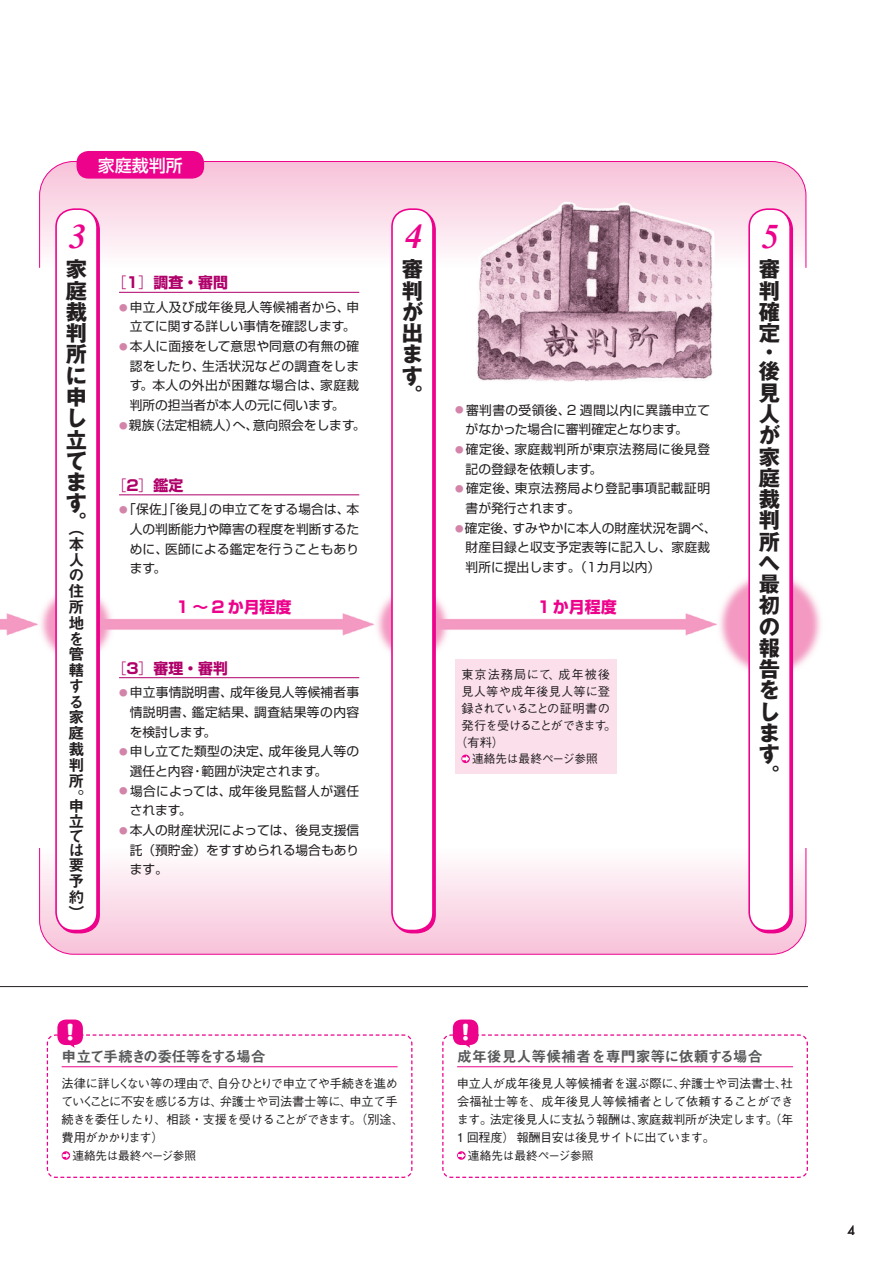
<style>
.page{position:relative;width:893px;height:1263px;background:#fff}
.page>*{position:absolute;margin:0;border:0;box-sizing:border-box;transform-origin:0 0}
.t1{font:italic 600 34.05px "Times";color:#ed028c}
.t2{font:23.4px "American Typewriter Bold A";color:#fff}
.t3{font:700 21.3px/21.3px "Gothic MB101 Pro";color:#231f20;text-align:justify}
.t4{font:500 16.95px "Shin Go Pro";color:#fff}
.t5{font:15.9px/15.8px "Midashi Go Pro MB31";color:#231f20}
.t6{font:700 15.9px "Shin Go Pro";color:#ed028c}
.t7{font:700 14.85px "Shin Go Pro";color:#b0016a}
.t8{font:14.85px "Midashi Go Pro MB31";color:#57585a}
.t9{font:14.85px "Midashi Go Pro MB31";letter-spacing:-.1em;color:#57585a}
.t10{font:12.75px/19.6px "Shin Go Pro";letter-spacing:.005em;color:#231f20;text-align:justify}
.t11{font:12.75px/19.6px "Shin Go Pro";letter-spacing:.025em;color:#231f20}
.t12{font:12.75px/19.6px "Shin Go Pro";letter-spacing:.035em;color:#231f20}
.t13{font:12.75px "Futura";color:#231f20}
.t14{font:500 12.15px/18px "Gothic BBB Pr 6 N";letter-spacing:-.03em;color:#231f20}
.t15{font:500 12.15px "Gothic BBB Pr 6 N";letter-spacing:-.105em;color:#231f20}
.t16{font:500 12.15px "Gothic BBB Pr 6 N";letter-spacing:-.07em;color:#231f20}
.t17{font:500 12.15px "Gothic BBB Pr 6 N";letter-spacing:.075em;color:#231f20}
.t18{font:500 12.15px "Gothic BBB Pr 6 N";letter-spacing:.02em;color:#231f20}
.t19{font:500 11.7px "Gothic BBB Pr 6 N";letter-spacing:-.01em;color:#231f20}
.s1{font-weight:300}
.s2{font-size:8.55px;color:#d285a9}
</style>
<div class="page">
<img style="left:0;top:151px;width:821px;height:883px">
<svg style="left:39px;top:161px;width:767px;height:107px"></svg>
<svg style="left:39px;top:847px;width:767px;height:108px"></svg>
<div style="left:455px;top:659px;width:162px;height:115px;background:#fbdfeb"></div>
<svg style="left:46px;top:1034px;width:367px;height:144px"></svg>
<div style="left:57px;top:210px;width:43px;height:723px;border:2px solid #ed028c;border-radius:18px"></div>
<div style="left:56px;top:209px;width:41px;height:721px;background:#fff;border-radius:18px"></div>
<div style="left:55px;top:208px;width:43px;height:723px;border:2px solid #ed028c;border-radius:18px"></div>
<div style="left:393px;top:210px;width:43px;height:723px;border:2px solid #ed028c;border-radius:18px"></div>
<div style="left:392px;top:209px;width:41px;height:721px;background:#fff;border-radius:18px"></div>
<div style="left:391px;top:208px;width:43px;height:723px;border:2px solid #ed028c;border-radius:18px"></div>
<div style="left:750px;top:210px;width:43px;height:723px;border:2px solid #ed028c;border-radius:18px"></div>
<div style="left:749px;top:209px;width:41px;height:721px;background:#fff;border-radius:18px"></div>
<div style="left:748px;top:208px;width:43px;height:723px;border:2px solid #ed028c;border-radius:18px"></div>
<hr style="left:0;top:986px;width:808px;height:1px;background:#231f20">
<hr style="left:62px;top:1066px;width:336px;height:1px;background:#ed028c">
<svg style="left:62px;top:1151px;width:8px;height:9px"></svg>
<svg style="left:63px;top:1152px;width:7px;height:7px"></svg>
<hr style="left:119px;top:292px;width:240px;height:1px;background:#b0016a">
<hr style="left:119px;top:495px;width:240px;height:1px;background:#b0016a">
<hr style="left:119px;top:677px;width:240px;height:1px;background:#b0016a">
<svg style="left:461px;top:754px;width:9px;height:9px"></svg>
<svg style="left:462px;top:755px;width:7px;height:7px"></svg>
<div style="left:77px;top:151px;width:127px;height:28px;background:#ed028c;border-radius:12px"></div>
<img style="left:473px;top:202px;width:243px;height:181px">
<div style="left:57px;top:1019px;width:26px;height:26px;background:#ed028c;border-radius:9px"></div>
<svg style="left:68px;top:1045px;width:7px;height:3px"></svg>
<svg style="left:442px;top:1034px;width:366px;height:144px"></svg>
<hr style="left:457px;top:1066px;width:336px;height:1px;background:#ed028c">
<svg style="left:457px;top:1151px;width:9px;height:9px"></svg>
<svg style="left:458px;top:1152px;width:7px;height:7px"></svg>
<div style="left:453px;top:1019px;width:25px;height:26px;background:#ed028c;border-radius:9px"></div>
<svg style="left:464px;top:1045px;width:6px;height:3px"></svg>
<h3 class="t4" style="left:98px;top:151px;width:87px">家庭裁判所</h3>
<h1 class="t1" style="left:69px;top:216px;width:19px">3</h1>
<h3 class="t3" style="left:66px;top:256px;width:22px">家庭裁判所に申し立てます</h3>
<h3 class="t3" style="left:66px;top:509px;width:21px">。<sub>（</sub></h3>
<p class="t5" style="left:68px;top:535px;width:17px">本人の住所地を管轄する家庭裁判所。</p>
<p class="t5" style="left:68px;top:796px;width:17px">申立ては要予約）</p>
<p class="t7" style="left:112px;top:271px;width:118px"><span class="s1">［</span>1<span class="s1">］</span>調査・審問</p>
<p class="t10" style="left:119px;top:296px;width:242px;text-align:center"><span class="s2">●</span> 申立人及び成年後見人等候補者から、申立てに関する詳しい事情を確認します。</p>
<p class="t10" style="left:130px;top:335px;width:231px;text-indent:-11px"><span class="s2">●</span> 本人に面接をして意思や同意の有無の確認をしたり、生活状況などの調査をします。本人の外出が困難な場合は、家庭裁判所の担当者が本人の元に伺います。</p>
<p class="t10" style="left:119px;top:414px;width:248px"><span class="s2">●</span> 親族（法定相続人）へ、意向照会をします。</p>
<p class="t7" style="left:112px;top:473px;width:73px"><span class="s1">［</span>2<span class="s1">］</span>鑑定</p>
<p class="t10" style="left:130px;top:498px;width:231px;text-indent:-11px"><span class="s2">●</span>「保佐」「後見」の申立てをする場合は、本人の判断能力や障害の程度を判断するために、医師による鑑定を行うこともあります。</p>
<h1 class="t1" style="left:405px;top:216px;width:19px">4</h1>
<h3 class="t3" style="left:402px;top:256px;width:23px">審判が出ます</h3>
<h3 class="t3" style="left:402px;top:381px;width:21px">。</h3>
<p class="t10" style="left:466px;top:399px;width:246px;text-indent:-11px"><span class="s2">●</span> 審判書の受領後、2 週間以内に異議申立てがなかった場合に審判確定となります。</p>
<p class="t11" style="left:466px;top:438px;width:246px;text-indent:-11px"><span class="s2">●</span> 確定後、家庭裁判所が東京法務局に後見登記の登録を依頼します。</p>
<p class="t12" style="left:466px;top:477px;width:246px;text-indent:-11px"><span class="s2">●</span> 確定後、東京法務局より登記事項記載証明書が発行されます。</p>
<p class="t10" style="left:466px;top:517px;width:252px;text-align:left;text-indent:-11px"><span class="s2">●</span> 確定後、すみやかに本人の財産状況を調べ、財産目録と収支予定表等に記入し、家庭裁判所に提出します。（1カ月以内）</p>
<p class="t6" style="left:176px;top:594px;width:117px">1〜2か月程度</p>
<p class="t6" style="left:537px;top:594px;width:81px">1か月程度</p>
<p class="t7" style="left:112px;top:656px;width:118px"><span class="s1">［</span>3<span class="s1">］</span>審理・審判</p>
<p class="t10" style="left:130px;top:681px;width:231px;text-indent:-11px"><span class="s2">●</span> 申立事情説明書、成年後見人等候補者事情説明書、鑑定結果、調査結果等の内容を検討します。</p>
<p class="t10" style="left:130px;top:740px;width:231px;text-indent:-11px"><span class="s2">●</span> 申し立てた類型の決定、成年後見人等の選任と内容・範囲が決定されます。</p>
<p class="t11" style="left:130px;top:779px;width:231px;text-indent:-11px"><span class="s2">●</span> 場合によっては、成年後見監督人が選任されます。</p>
<p class="t10" style="left:130px;top:819px;width:231px;text-indent:-11px"><span class="s2">●</span> 本人の財産状況によっては、後見支援信託（預貯金）をすすめられる場合もあります。</p>
<p class="t17" style="left:461px;top:664px;width:150px">東京法務局にて、成年被後</p>
<p class="t18" style="left:461px;top:681px;width:150px">見人等や成年後見人等に登</p>
<p class="t16" style="left:461px;top:698px;width:150px">録されていることの証明書の</p>
<p class="t15" style="left:461px;top:715px;width:156px">発行を受けることができます。</p>
<p class="t14" style="left:455px;top:732px;width:50px">（有料）</p>
<p class="t19" style="left:472px;top:749px;width:127px">連絡先は最終ページ参照</p>
<h2 class="t2" style="left:66px;top:1019px;width:10px">!</h2>
<h2 class="t2" style="left:461px;top:1019px;width:10px">!</h2>
<h1 class="t1" style="left:762px;top:216px;width:19px">5</h1>
<h3 class="t3" style="left:759px;top:256px;width:22px">審判確定</h3>
<h3 class="t3" style="left:759px;top:340px;width:22px;line-height:19.2px">・後</h3>
<h3 class="t3" style="left:759px;top:379px;width:23px">見人が家庭裁判所へ最初の報告をします。</h3>
<p class="t9" style="left:62px;top:1045px;width:206px">申立て手続きの委任等をする場合</p>
<p class="t14" style="left:61px;top:1074px;width:344px">法律に詳しくない等の理由で、自分ひとりで申立てや手続きを進めていくことに不安を感じる方は、弁護士や司法書士等に、申立て手続きを委任したり、相談・支援を受けることができます。（別途、費用がかかります）</p>
<p class="t19" style="left:72px;top:1146px;width:125px">連絡先は最終ページ参照</p>
<p class="t8" style="left:457px;top:1045px;width:307px">成年後見人等候補者を専門家等に依頼する場合</p>
<p class="t14" style="left:457px;top:1074px;width:338px;text-align:justify">申立人が成年後見人等候補者を選ぶ際に、弁護士や司法書士、社会福祉士等を、成年後見人等候補者として依頼することができます。法定後見人に支払う報酬は、家庭裁判所が決定します。（年1 回程度）報酬目安は後見サイトに出ています。</p>
<p class="t19" style="left:468px;top:1146px;width:127px">連絡先は最終ページ参照</p>
<p class="t13" style="left:847px;top:1222px;width:9px">4</p>
</div>
